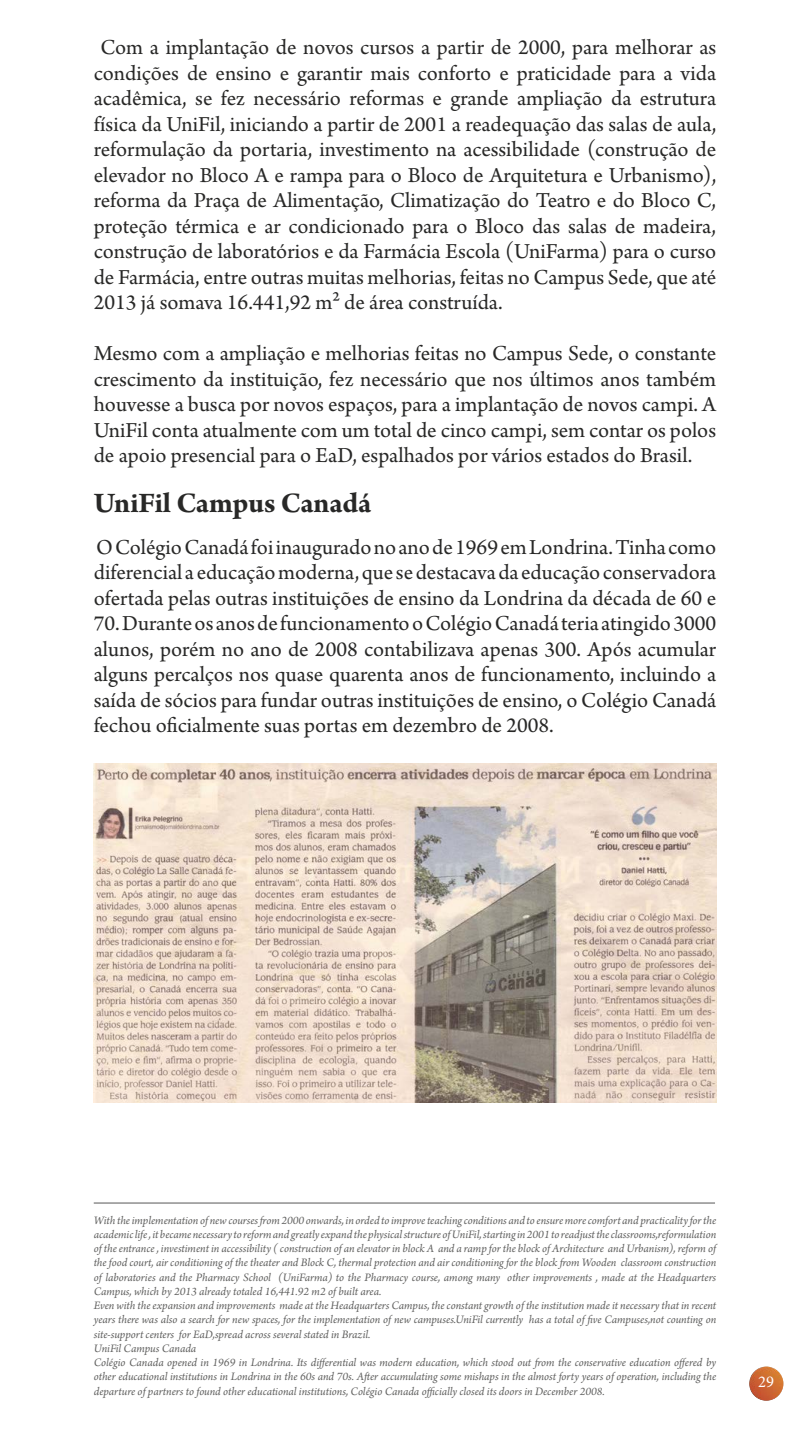
<style>
.page{position:relative;width:810px;height:1440px;background:#fff}
.page>*{position:absolute;margin:0;border:0;box-sizing:border-box;transform-origin:0 0}
.t1{font:700 30px "Arno Pro";letter-spacing:-.005em;color:#282827}
.t2{font:22.5px/25.5px "Arno Pro";color:#282827;text-align:justify}
.t3{font:16.5px "Minion Pro";color:#fff}
.t4{font:italic 12px/14.2px "Arno Pro";letter-spacing:-.005em;color:#616160}
</style>
<div class="page">
<img style="left:94px;top:763px;width:622px;height:339px">
<img style="left:749px;top:1366px;width:34px;height:35px;border-radius:17px">
<hr style="left:94px;top:1203px;width:621px;height:1px;background:#575756">
<p class="t2" style="left:94px;top:36px;width:624px">Com a implantação de novos cursos a partir de 2000, para melhorar as condições de ensino e garantir mais conforto e praticidade para a vida acadêmica, se fez necessário reformas e grande ampliação da estrutura física da UniFil, iniciando a partir de 2001 a readequação das salas de aula, reformulação da portaria, investimento na acessibilidade (construção de elevador no Bloco A e rampa para o Bloco de Arquitetura e Urbanismo), reforma da Praça de Alimentação, Climatização do Teatro e do Bloco C, proteção térmica e ar condicionado para o Bloco das salas de madeira, construção de laboratórios e da Farmácia Escola (UniFarma) para o curso de Farmácia, entre outras muitas melhorias, feitas no Campus Sede, que até 2013 já somava 16.441,92 m² de área construída.</p>
<p class="t2" style="left:94px;top:342px;width:624px">Mesmo com a ampliação e melhorias feitas no Campus Sede, o constante crescimento da instituição, fez necessário que nos últimos anos também houvesse a busca por novos espaços, para a implantação de novos campi. A UniFil conta atualmente com um total de cinco campi, sem contar os polos de apoio presencial para o EaD, espalhados por vários estados do Brasil.</p>
<h1 class="t1" style="left:94px;top:485px;width:279px">UniFil Campus Canadá</h1>
<p class="t2" style="left:94px;top:535px;width:624px">O Colégio Canadá foi inaugurado no ano de 1969 em Londrina. Tinha como diferencial a educação moderna, que se destacava da educação conservadora ofertada pelas outras instituições de ensino da Londrina da década de 60 e</p>
<p class="t2" style="left:94px;top:612px;width:624px">70. Durante os anos de funcionamento o Colégio Canadá teria atingido 3000 alunos, porém no ano de 2008 contabilizava apenas 300. Após acumular alguns percalços nos quase quarenta anos de funcionamento, incluindo a saída de sócios para fundar outras instituições de ensino, o Colégio Canadá fechou oficialmente suas portas em dezembro de 2008.</p>
<p class="t4" style="left:94px;top:1214px;width:624px">With the implementation of new courses from 2000 onwards, in orded to improve teaching conditions and to ensure more comfort and practicality for the academic life , it became necessary to reform and greatly expand the physical structure of UniFil, starting in 2001 to readjust the classrooms,reformulation of the entrance , investiment in accessibility ( construction of an elevator in block A and a ramp for the block of Architecture and Urbanism), reform of the food court, air conditioning of the theater and Block C, thermal protection and air conditioning for the block from Wooden classroom construction of laboratories and the Pharmacy School (UniFarma) to the Pharmacy course, among many other improvements , made at the Headquarters Campus, which by 2013 already totaled 16,441.92 m2 of built area.<br>Even with the expansion and improvements made at the Headquarters Campus, the constant growth of the institution made it necessary that in recent years there was also a search for new spaces, for the implementation of new campuses.UniFil currently has a total of five Campuses,not counting on site-support centers for EaD,spread across several stated in Brazil.<br>UniFil Campus Canada<br>Colégio Canada opened in 1969 in Londrina. Its differential was modern education, which stood out from the conservative education offered by other educational institutions in Londrina in the 60s and 70s. After accumulating some mishaps in the almost forty years of operation, including the departure of partners to found other educational institutions, Colégio Canada officially closed its doors in December 2008.</p>
<p class="t3" style="left:758px;top:1371px;width:17px">29</p>
</div>
